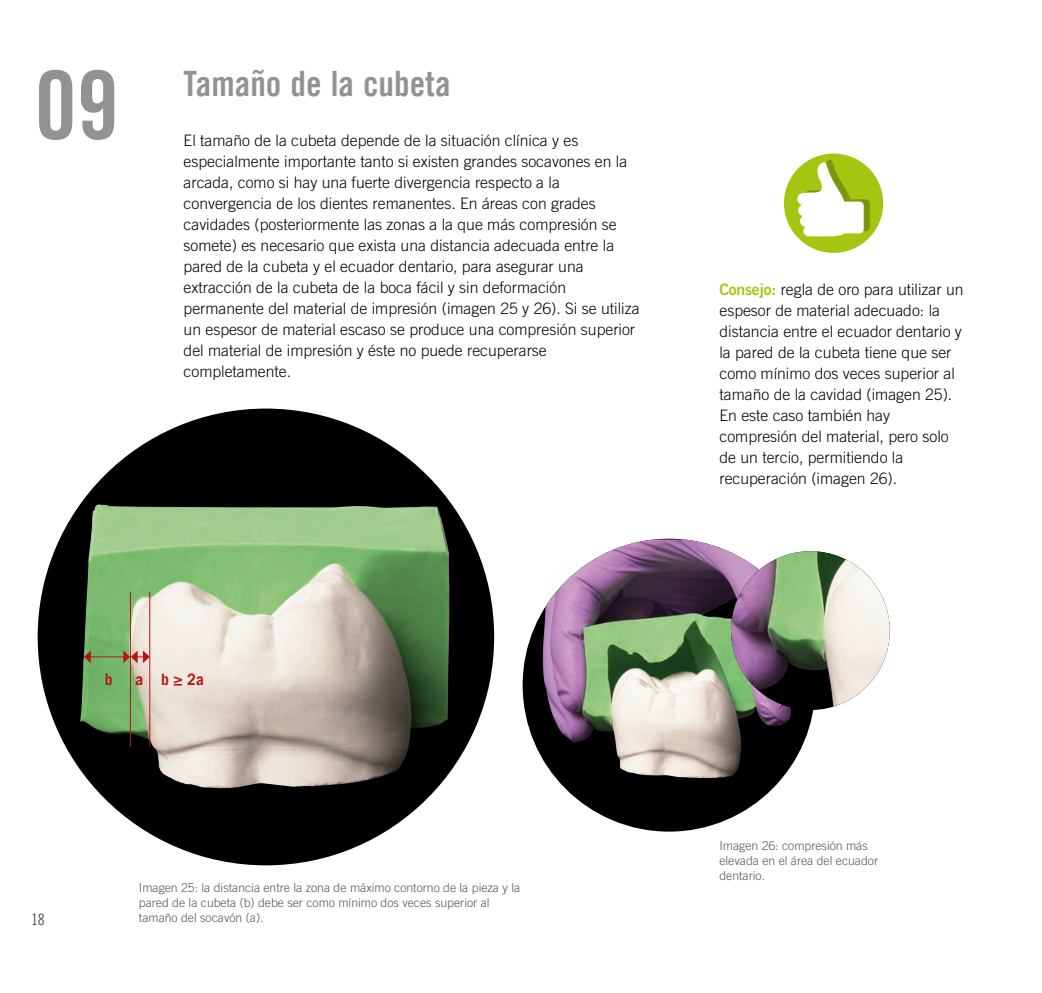
<style>
.page{position:relative;width:1042px;height:993px;background:#fff}
.page>*{position:absolute;margin:0;border:0;box-sizing:border-box;transform-origin:0 0}
.t1{font:94.5px "Trade Gothic LT Com Bd Cn 20";color:#929292}
.t2{font:35px "Trade Gothic LT Com Bd Cn 20";color:#929292}
.t3{font:300 15.75px/21px "Trade Gothic LT Com";color:#000}
.t4{font:700 15.75px "Trade Gothic LT Com";color:#b61715}
.t5{font:15.75px "Trade Gothic LT Com Cn 18";color:#565655}
.t6{font:300 12.25px/14.7px "Trade Gothic LT Com";color:#565655}
.s1{font-family:"Trade Gothic LT Com Bd 2";font-weight:400;color:#a4c611}
</style>
<div class="page">
<div style="left:38px;top:408px;width:456px;height:457px;background:#000;border-radius:50%"></div>
<img style="left:80px;top:504px;width:369px;height:284px">
<div style="left:784px;top:153px;width:99px;height:100px;background:#a4c611;border-radius:50%"></div>
<svg style="left:797px;top:158px;width:73px;height:80px"></svg>
<div style="left:523px;top:538px;width:292px;height:293px;background:#000;border-radius:50%"></div>
<img style="left:543px;top:539px;width:258px;height:239px">
<img style="left:731px;top:551px;width:159px;height:155px">
<hr style="left:130px;top:591px;width:1px;height:155px;background:#b61715">
<hr style="left:149px;top:591px;width:1px;height:155px;background:#b61715">
<hr style="left:90px;top:656px;width:34px;height:1px;background:#b61715">
<svg style="left:84px;top:650px;width:7px;height:13px"></svg>
<svg style="left:123px;top:650px;width:27px;height:13px"></svg>
<h1 class="t1" style="left:35px;top:48px;width:85px">09</h1>
<h2 class="t2" style="left:184px;top:62px;width:268px">Tamaño de la cubeta</h2>
<p class="t3" style="left:184px;top:130px;width:457px">El tamaño de la cubeta depende de la situación clínica y es especialmente importante tanto si existen grandes socavones en la arcada, como si hay una fuerte divergencia respecto a la convergencia de los dientes remanentes. En áreas con grades cavidades (posteriormente las zonas a la que más compresión se somete) es necesario que exista una distancia adecuada entre la pared de la cubeta y el ecuador dentario, para asegurar una extracción de la cubeta de la boca fácil y sin deformación permanente del material de impresión (imagen 25 y 26). Si se utiliza un espesor de material escaso se produce una compresión superior del material de impresión y éste no puede recuperarse completamente.</p>
<p class="t4" style="left:105px;top:669px;width:9px">b</p>
<p class="t4" style="left:135px;top:669px;width:70px">a b ≥ 2a</p>
<p class="t5" style="left:31px;top:910px;width:15px">18</p>
<p class="t6" style="left:139px;top:880px;width:383px">Imagen 25: la distancia entre la zona de máximo contorno de la pieza y la pared de la cubeta (b) debe ser como mínimo dos veces superior al tamaño del socavón (a).</p>
<p class="t3" style="left:719px;top:278px;width:246px"><span class="s1">Consejo:</span> regla de oro para utilizar un espesor de material adecuado: la distancia entre el ecuador dentario y la pared de la cubeta tiene que ser como mínimo dos veces superior al tamaño de la cavidad (imagen 25).<br>En este caso también hay compresión del material, pero solo de un tercio, permitiendo la recuperación (imagen 26).</p>
<p class="t6" style="left:719px;top:838px;width:160px">Imagen 26: compresión más elevada en el área del ecuador dentario.</p>
</div>
